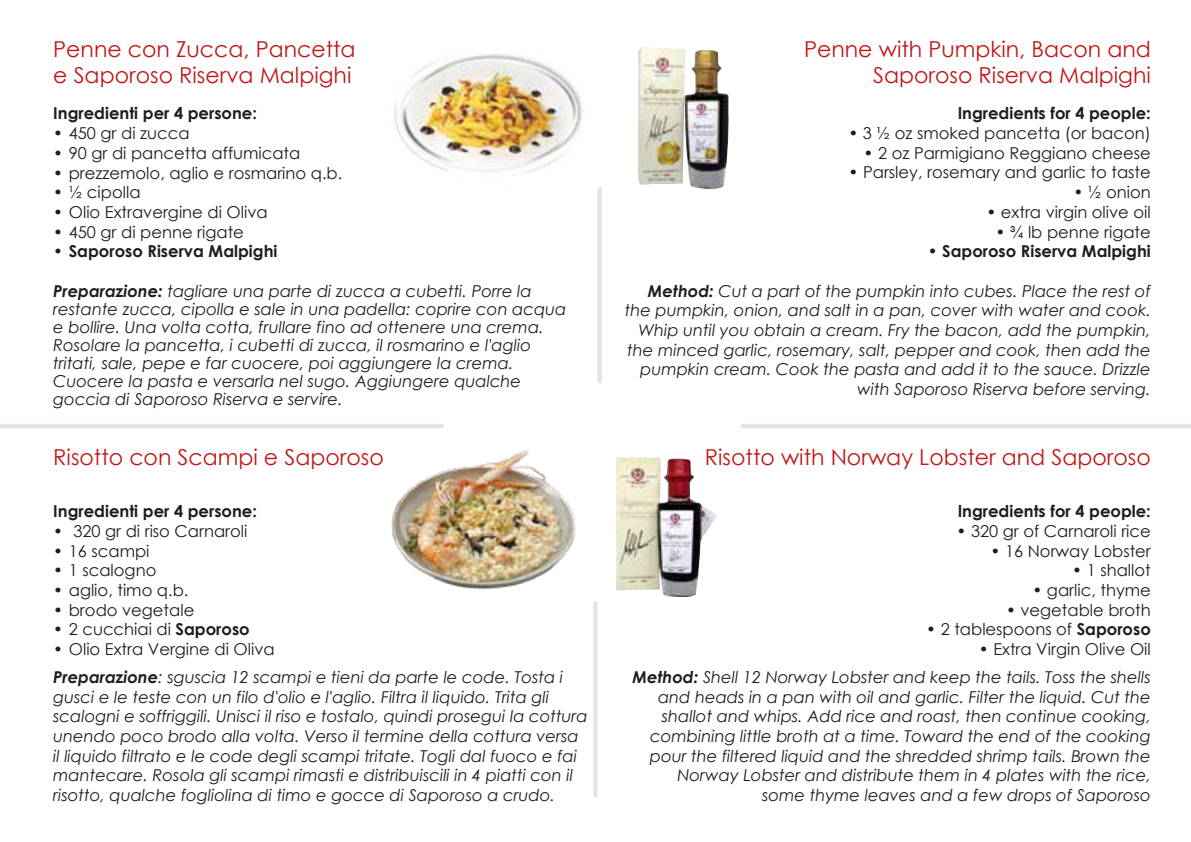
<style>
.page{position:relative;width:1191px;height:842px;background:#fff}
.page>*{position:absolute;margin:0;border:0;box-sizing:border-box;transform-origin:0 0}
.t1{font:22px/26.4px "Century Gothic";color:#c11718}
.t2{font:italic 16.4px/19.6px "Century Gothic";color:#1d1d1b}
.t3{font:16.4px "Century Gothic";color:#1d1d1b}
.t4{font:700 16.4px "Century Gothic";color:#1d1d1b}
.s1{font-weight:400}
.s2{font-weight:700}
.s3{font-style:normal}
</style>
<div class="page">
<img style="left:391px;top:449px;width:185px;height:141px">
<img style="left:394px;top:54px;width:188px;height:118px">
<div style="left:597px;top:187px;width:5px;height:196px;background:#e3e3e3"></div>
<hr style="left:593px;top:602px;width:4px;height:195px;background:#e3e3e3">
<hr style="left:0;top:424px;width:443px;height:4px;background:#e3e3e3">
<hr style="left:741px;top:424px;width:450px;height:4px;background:#e3e3e3">
<img style="left:616px;top:457px;width:101px;height:140px">
<img style="left:638px;top:47px;width:91px;height:142px">
<h1 class="t1" style="left:53px;top:36px;width:304px">Penne con Zucca, Pancetta e Saporoso Riserva Malpighi</h1>
<p class="t4" style="left:53px;top:101px;width:205px">Ingredienti per 4 persone:</p>
<p class="t3" style="left:53px;top:122px;width:138px">• 450 gr di zucca</p>
<p class="t3" style="left:53px;top:141px;width:249px">• 90 gr di pancetta affumicata</p>
<p class="t3" style="left:53px;top:161px;width:290px">• prezzemolo, aglio e rosmarino q.b.</p>
<p class="t3" style="left:53px;top:181px;width:89px">• ½ cipolla</p>
<p class="t3" style="left:53px;top:200px;width:216px">• Olio Extravergine di Oliva</p>
<p class="t3" style="left:53px;top:220px;width:192px">• 450 gr di penne rigate</p>
<p class="t4" style="left:53px;top:239px;width:226px"><span class="s1">•</span> Saporoso Riserva Malpighi</p>
<p class="t2" style="left:53px;top:281px;width:514px;line-height:18px"><span class="s2">Preparazione:</span> tagliare una parte di zucca a cubetti. Porre la restante zucca, cipolla e sale in una padella: coprire con acqua e bollire. Una volta cotta, frullare fino ad ottenere una crema.<br>Rosolare la pancetta, i cubetti di zucca, il rosmarino e l'aglio tritati, sale, pepe e far cuocere, poi aggiungere la crema.<br>Cuocere la pasta e versarla nel sugo. Aggiungere qualche goccia di Saporoso Riserva e servire.</p>
<h1 class="t1" style="left:53px;top:444px;width:332px">Risotto con Scampi e Saporoso</h1>
<p class="t4" style="left:53px;top:499px;width:205px">Ingredienti per 4 persone:</p>
<p class="t3" style="left:53px;top:519px;width:196px">• 320 gr di riso Carnaroli</p>
<p class="t3" style="left:53px;top:539px;width:98px">• 16 scampi</p>
<p class="t3" style="left:53px;top:559px;width:105px">• 1 scalogno</p>
<p class="t3" style="left:53px;top:578px;width:137px">• aglio, timo q.b.</p>
<p class="t3" style="left:53px;top:598px;width:143px">• brodo vegetale</p>
<p class="t3" style="left:53px;top:618px;width:198px">• 2 cucchiai di <span class="s2">Saporoso</span></p>
<p class="t2" style="left:53px;top:635px;width:511px;line-height:28px"><span class="s3">• Olio Extra Vergine di Oliva<br></span><span class="s2">Preparazione</span>: sguscia 12 scampi e tieni da parte le code. Tosta i</p>
<p class="t2" style="left:53px;top:687px;width:536px">gusci e le teste con un filo d'olio e l'aglio. Filtra il liquido. Trita gli scalogni e soffriggili. Unisci il riso e tostalo, quindi prosegui la cottura unendo poco brodo alla volta. Verso il termine della cottura versa il liquido filtrato e le code degli scampi tritate. Togli dal fuoco e fai mantecare. Rosola gli scampi rimasti e distribuiscili in 4 piatti con il risotto, qualche fogliolina di timo e gocce di Saporoso a crudo.</p>
<h1 class="t1" style="left:804px;top:36px;width:348px;text-align:right">Penne with Pumpkin, Bacon and<br>Saporoso Riserva Malpighi</h1>
<p class="t4" style="left:958px;top:101px;width:194px">lngredients for 4 people:</p>
<p class="t3" style="left:848px;top:122px;width:304px">• 3 ½ oz smoked pancetta (or bacon)</p>
<p class="t3" style="left:863px;top:141px;width:289px">• 2 oz Parmigiano Reggiano cheese</p>
<p class="t3" style="left:848px;top:161px;width:304px">• Parsley, rosemary and garlic to taste</p>
<p class="t3" style="left:1073px;top:181px;width:79px">• ½ onion</p>
<p class="t3" style="left:986px;top:200px;width:166px">• extra virgin olive oil</p>
<p class="t3" style="left:995px;top:220px;width:157px">• ¾ lb penne rigate</p>
<p class="t4" style="left:927px;top:239px;width:225px">• Saporoso Riserva Malpighi</p>
<p class="t2" style="left:625px;top:281px;width:527px;text-align:right"><span class="s2">Method:</span> Cut a part of the pumpkin into cubes. Place the rest of the pumpkin, onion, and salt in a pan, cover with water and cook.<br>Whip until you obtain a cream. Fry the bacon, add the pumpkin, the minced garlic, rosemary, salt, pepper and cook, then add the pumpkin cream. Cook the pasta and add it to the sauce. Drizzle with Saporoso Riserva before serving.</p>
<h1 class="t1" style="left:705px;top:444px;width:447px">Risotto with Norway Lobster and Saporoso</h1>
<p class="t4" style="left:958px;top:499px;width:194px">lngredients for 4 people:</p>
<p class="t3" style="left:956px;top:519px;width:196px">• 320 gr of Carnaroli rice</p>
<p class="t3" style="left:990px;top:539px;width:162px">• 16 Norway Lobster</p>
<p class="t3" style="left:1072px;top:559px;width:80px">• 1 shallot</p>
<p class="t3" style="left:1032px;top:578px;width:120px">• garlic, thyme</p>
<p class="t3" style="left:1006px;top:598px;width:146px">• vegetable broth</p>
<p class="t3" style="left:926px;top:618px;width:226px">• 2 tablespoons of <span class="s2">Saporoso</span></p>
<p class="t2" style="left:632px;top:635px;width:520px;line-height:28px;text-align:right"><span class="s3">• Extra Virgin Olive Oil<br></span><span class="s2">Method:</span> Shell 12 Norway Lobster and keep the tails. Toss the shells</p>
<p class="t2" style="left:650px;top:687px;width:502px;text-align:right">and heads in a pan with oil and garlic. Filter the liquid. Cut the shallot and whips. Add rice and roast, then continue cooking, combining little broth at a time. Toward the end of the cooking pour the filtered liquid and the shredded shrimp tails. Brown the Norway Lobster and distribute them in 4 plates with the rice, some thyme leaves and a few drops of Saporoso</p>
</div>
